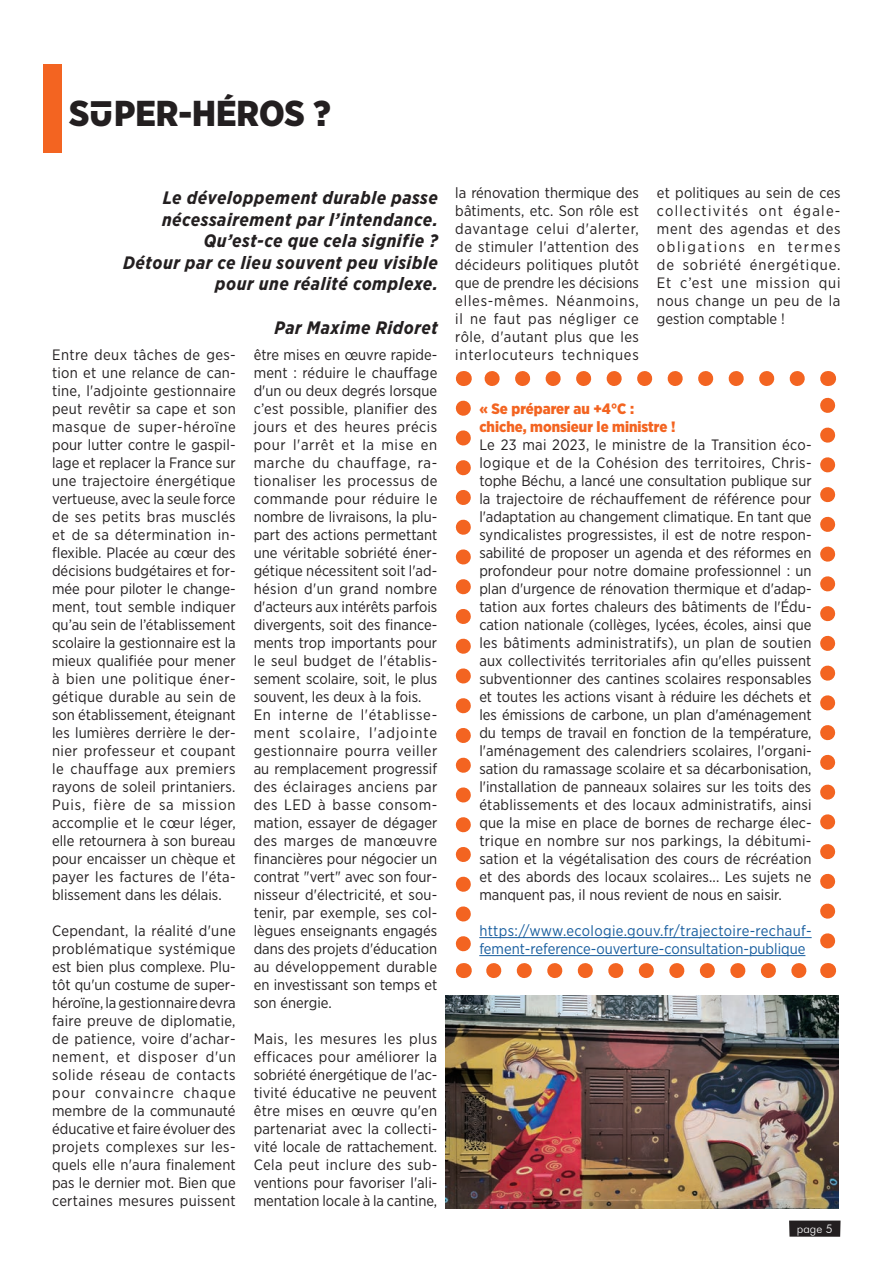
<style>
.page{position:relative;width:893px;height:1263px;background:#fff}
.page>*{position:absolute;margin:0;border:0;box-sizing:border-box;transform-origin:0 0}
.t1{font:900 36px "Gotham Narrow";color:#231f20}
.t2{font:italic 700 18px/21.6px "Gotham Narrow";letter-spacing:.03em;color:#231f20;text-align:right}
.t3{font:15px/18px "Gotham Narrow";letter-spacing:.005em;color:#231f20;text-align:justify}
.t4{font:15px/18px "Gotham Narrow";color:#175d9e}
.t5{font:900 15px/18px "Gotham Narrow";color:#f36421}
.t6{font:300 12px "Futura BT";color:#fff}
.s1{font-family:"CFDT";font-stretch:condensed}
</style>
<div class="page">
<div style="left:789px;top:1220px;width:51px;height:17px;background:#231f20"></div>
<div style="left:43px;top:64px;width:18px;height:88px;background:#f36421"></div>
<img style="left:446px;top:995px;width:392px;height:214px">
<hr style="left:479px;top:937px;width:333px;height:1px;background:#175d9e">
<hr style="left:479px;top:955px;width:326px;height:1px;background:#175d9e">
<svg style="left:456px;top:408px;width:15px;height:544px"></svg>
<svg style="left:494px;top:963px;width:313px;height:15px"></svg>
<svg style="left:820px;top:397px;width:15px;height:544px"></svg>
<svg style="left:484px;top:371px;width:313px;height:15px"></svg>
<svg style="left:463px;top:963px;width:1px;height:15px"></svg>
<svg style="left:828px;top:963px;width:1px;height:15px"></svg>
<svg style="left:828px;top:371px;width:1px;height:15px"></svg>
<svg style="left:463px;top:371px;width:1px;height:15px"></svg>
<h1 class="t1" style="left:69px;top:89px;width:263px">S<span class="s1">u</span>per-héros ?</h1>
<p class="t2" style="left:123px;top:187px;width:316px">Le développement durable passe nécessairement par l’intendance.<br>Qu’est-ce que cela signifie ?<br>Détour par ce lieu souvent peu visible pour une réalité complexe.</p>
<p class="t2" style="left:274px;top:316px;width:165px">Par Maxime Ridoret</p>
<p class="t3" style="left:52px;top:345px;width:185px">Entre deux tâches de ges&shy;tion et une relance de can&shy;tine, l'adjointe gestionnaire peut revêtir sa cape et son masque de super-héroïne pour lutter contre le gaspil&shy;lage et replacer la France sur une trajectoire énergétique vertueuse, avec la seule force de ses petits bras musclés et de sa détermination in&shy;flexible. Placée au cœur des décisions budgétaires et for&shy;mée pour piloter le change&shy;ment, tout semble indiquer qu’au sein de l’établissement scolaire la gestionnaire est la mieux qualifiée pour mener à bien une politique éner&shy;gétique durable au sein de son établissement, éteignant les lumières derrière le der&shy;nier professeur et coupant le chauffage aux premiers rayons de soleil printaniers.<br>Puis, fière de sa mission accomplie et le cœur léger, elle retournera à son bureau pour encaisser un chèque et payer les factures de l'éta&shy;blissement dans les délais.</p>
<p class="t3" style="left:52px;top:921px;width:185px">Cependant, la réalité d'une problématique systémique est bien plus complexe. Plu&shy;tôt qu'un costume de super&shy;héroïne, la gestionnaire devra faire preuve de diplomatie, de patience, voire d'achar&shy;nement, et disposer d'un solide réseau de contacts pour convaincre chaque membre de la communauté éducative et faire évoluer des projets complexes sur les&shy;quels elle n'aura finalement pas le dernier mot. Bien que certaines mesures puissent</p>
<p class="t3" style="left:254px;top:345px;width:185px;text-align:left">être mises en œuvre rapide&shy;ment : réduire le chauffage d'un ou deux degrés lorsque c’est possible, planifier des jours et des heures précis pour l'arrêt et la mise en marche du chauffage, ra&shy;tionaliser les processus de commande pour réduire le nombre de livraisons, la plu&shy;part des actions permettant une véritable sobriété éner&shy;gétique nécessitent soit l'ad&shy;hésion d'un grand nombre d'acteurs aux intérêts parfois divergents, soit des finance&shy;ments trop importants pour le seul budget de l'établis&shy;sement scolaire, soit, le plus souvent, les deux à la fois.<br>En interne de l'établisse&shy;ment scolaire, l'adjointe gestionnaire pourra veiller au remplacement progressif des éclairages anciens par des LED à basse consom&shy;mation, essayer de dégager des marges de manœuvre financières pour négocier un contrat "vert" avec son four&shy;nisseur d'électricité, et sou&shy;tenir, par exemple, ses col&shy;lègues enseignants engagés dans des projets d'éducation au développement durable en investissant son temps et son énergie.</p>
<p class="t3" style="left:254px;top:1029px;width:185px">Mais, les mesures les plus efficaces pour améliorer la sobriété énergétique de l'ac&shy;tivité éducative ne peuvent être mises en œuvre qu'en partenariat avec la collecti&shy;vité locale de rattachement.<br>Cela peut inclure des sub&shy;ventions pour favoriser l'ali&shy;mentation locale à la cantine,</p>
<p class="t3" style="left:455px;top:183px;width:185px">la rénovation thermique des bâtiments, etc. Son rôle est davantage celui d'alerter, de stimuler l'attention des décideurs politiques plutôt que de prendre les décisions elles-mêmes. Néanmoins, il ne faut pas négliger ce rôle, d'autant plus que les interlocuteurs techniques</p>
<p class="t3" style="left:657px;top:183px;width:185px">et politiques au sein de ces collectivités ont égale&shy;ment des agendas et des obligations en termes de sobriété énergétique.<br>Et c’est une mission qui nous change un peu de la gestion comptable !</p>
<p class="t5" style="left:479px;top:400px;width:198px">« Se préparer au +4°C : chiche, monsieur le ministre !</p>
<p class="t3" style="left:479px;top:435px;width:334px">Le 23 mai 2023, le ministre de la Transition éco&shy;logique et de la Cohésion des territoires, Chris&shy;tophe Béchu, a lancé une consultation publique sur la trajectoire de réchauffement de référence pour l'adaptation au changement climatique. En tant que syndicalistes progressistes, il est de notre respon&shy;sabilité de proposer un agenda et des réformes en profondeur pour notre domaine professionnel : un plan d'urgence de rénovation thermique et d'adap&shy;tation aux fortes chaleurs des bâtiments de l'Édu&shy;cation nationale (collèges, lycées, écoles, ainsi que les bâtiments administratifs), un plan de soutien aux collectivités territoriales afin qu'elles puissent subventionner des cantines scolaires responsables et toutes les actions visant à réduire les déchets et les émissions de carbone, un plan d'aménagement du temps de travail en fonction de la température, l'aménagement des calendriers scolaires, l'organi&shy;sation du ramassage scolaire et sa décarbonisation, l'installation de panneaux solaires sur les toits des établissements et des locaux administratifs, ainsi que la mise en place de bornes de recharge élec&shy;trique en nombre sur nos parkings, la débitumi&shy;sation et la végétalisation des cours de récréation et des abords des locaux scolaires... Les sujets ne manquent pas, il nous revient de nous en saisir.</p>
<p class="t4" style="left:479px;top:921px;width:334px">https://www.ecologie.gouv.fr/trajectoire-rechauf&shy;fement-reference-ouverture-consultation-publique</p>
<p class="t6" style="left:797px;top:1222px;width:37px">page 5</p>
</div>
